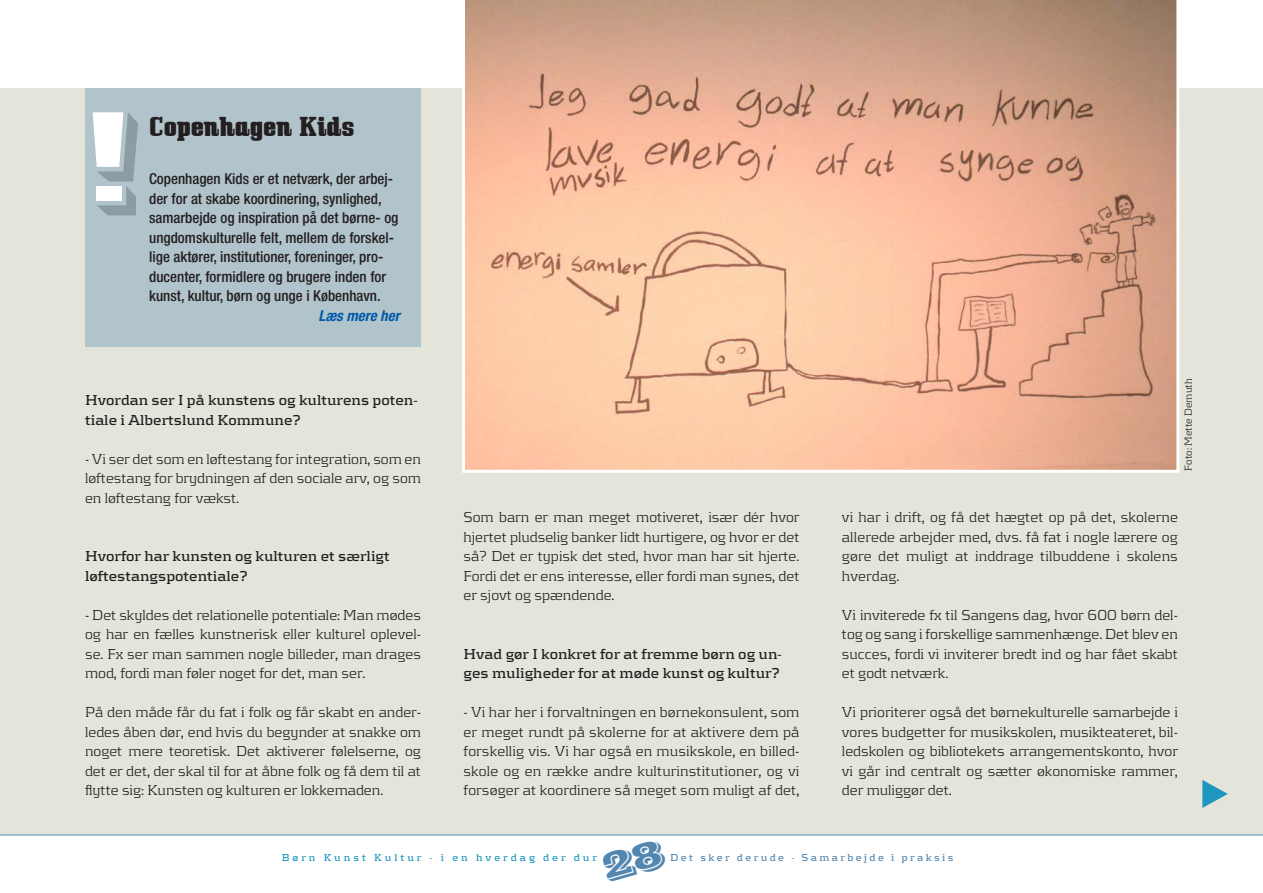
<style>
.page{position:relative;width:1263px;height:893px;background:#fff}
.page>*{position:absolute;margin:0;border:0;box-sizing:border-box;transform-origin:0 0}
.Faktabox_overskrift{font:24px "Bullpen";color:#231f20}
.Brød_bredf{font:300 15px/19.5px "Kontrapunkt";color:#231f20;text-align:justify}
.Faktabox_brød{font:500 condensed 15px/19.5px "Helvetica Neue";color:#231f20}
.Brød_bredf_bold{font:700 15px/19.5px "Kontrapunkt";color:#231f20}
.Læs_mere_her{font:italic 700 condensed 15px "Helvetica Neue";color:#015aaa}
.t1{font:700 10.5px "Kontrapunkt";letter-spacing:.28em;color:#1f96be}
.t2{font:700 10.5px "Kontrapunkt";letter-spacing:.23em;color:#5487b0}
.Fotokredit{font:300 10.5px "Kontrapunkt";color:#231f20}
</style>
<div class="page">
<div style="left:0;top:89px;width:1263px;height:746px;background:#e3e4da"></div>
<svg style="left:1202px;top:780px;width:26px;height:28px"></svg>
<div style="left:85px;top:89px;width:336px;height:258px;background:#b1c3cb"></div>
<svg style="left:93px;top:112px;width:45px;height:103px"></svg>
<svg style="left:462px;top:0;width:717px;height:473px;background:#e7b497"></svg>
<hr style="left:0;top:835px;width:1263px;height:1px;background:#5487b0">
<p class="Faktabox_overskrift" style="left:149px;top:113px;width:207px">Copenhagen Kids</p>
<p class="Faktabox_brød" style="left:149px;top:169px;width:251px">Copenhagen Kids er et netværk, der arbej&shy;der for at skabe koordinering, synlighed, samarbejde og inspiration på det børne- og ungdomskulturelle felt, mellem de forskel&shy;lige aktører, institutioner, foreninger, pro&shy;ducenter, formidlere og brugere inden for kunst, kultur, børn og unge i København.</p>
<p class="Læs_mere_her" style="left:318px;top:306px;width:83px">Læs mere her</p>
<p class="Brød_bredf_bold" style="left:85px;top:390px;width:334px">Hvordan ser I på kunstens og kulturens poten&shy;tiale i Albertslund Kommune?</p>
<p class="Brød_bredf" style="left:85px;top:448px;width:337px">- Vi ser det som en løftestang for integration, som en løftestang for brydningen af den sociale arv, og som en løftestang for vækst.</p>
<p class="Brød_bredf_bold" style="left:85px;top:546px;width:306px">Hvorfor har kunsten og kulturen et særligt løftestangspotentiale?</p>
<p class="Brød_bredf" style="left:85px;top:604px;width:337px">- Det skyldes det relationelle potentiale: Man mødes og har en fælles kunstnerisk eller kulturel oplevel&shy;se. Fx ser man sammen nogle billeder, man drages mod, fordi man føler noget for det, man ser.</p>
<p class="Brød_bredf" style="left:85px;top:702px;width:337px">På den måde får du fat i folk og får skabt en ander&shy;ledes åben dør, end hvis du begynder at snakke om noget mere teoretisk. Det aktiverer følelserne, og det er det, der skal til for at åbne folk og få dem til at flytte sig: Kunsten og kulturen er lokkemaden.</p>
<p class="Brød_bredf" style="left:463px;top:507px;width:337px">Som barn er man meget motiveret, især dér hvor hjertet pludselig banker lidt hurtigere, og hvor er det så? Det er typisk det sted, hvor man har sit hjerte.<br>Fordi det er ens interesse, eller fordi man synes, det er sjovt og spændende.</p>
<p class="Brød_bredf_bold" style="left:463px;top:643px;width:320px">Hvad gør I konkret for at fremme børn og un&shy;ges muligheder for at møde kunst og kultur?</p>
<p class="Brød_bredf" style="left:463px;top:702px;width:337px">- Vi har her i forvaltningen en børnekonsulent, som er meget rundt på skolerne for at aktivere dem på forskellig vis. Vi har også en musikskole, en billed&shy;skole og en række andre kulturinstitutioner, og vi forsøger at koordinere så meget som muligt af det,</p>
<p class="Fotokredit" style="left:1182px;top:471px;width:94px;rotate:-90deg">Foto: Mette Demuth</p>
<p class="Brød_bredf" style="left:842px;top:507px;width:337px">vi har i drift, og få det hægtet op på det, skolerne allerede arbejder med, dvs. få fat i nogle lærere og gøre det muligt at inddrage tilbuddene i skolens hverdag.</p>
<p class="Brød_bredf" style="left:842px;top:604px;width:337px">Vi inviterede fx til Sangens dag, hvor 600 børn del&shy;tog og sang i forskellige sammenhænge. Det blev en succes, fordi vi inviterer bredt ind og har fået skabt et godt netværk.</p>
<p class="Brød_bredf" style="left:842px;top:702px;width:337px">Vi prioriterer også det børnekulturelle samarbejde i vores budgetter for musikskolen, musikteateret, bil&shy;ledskolen og bibliotekets arrangementskonto, hvor vi går ind centralt og sætter økonomiske rammer, der muliggør det.</p>
<p class="t1" style="left:282px;top:851px;width:317px">Børn Kunst Kultur - i en hverdag der dur</p>
<p class="t2" style="left:670px;top:851px;width:285px">Det sker derude - Samarbejde i praksis</p>
</div>
